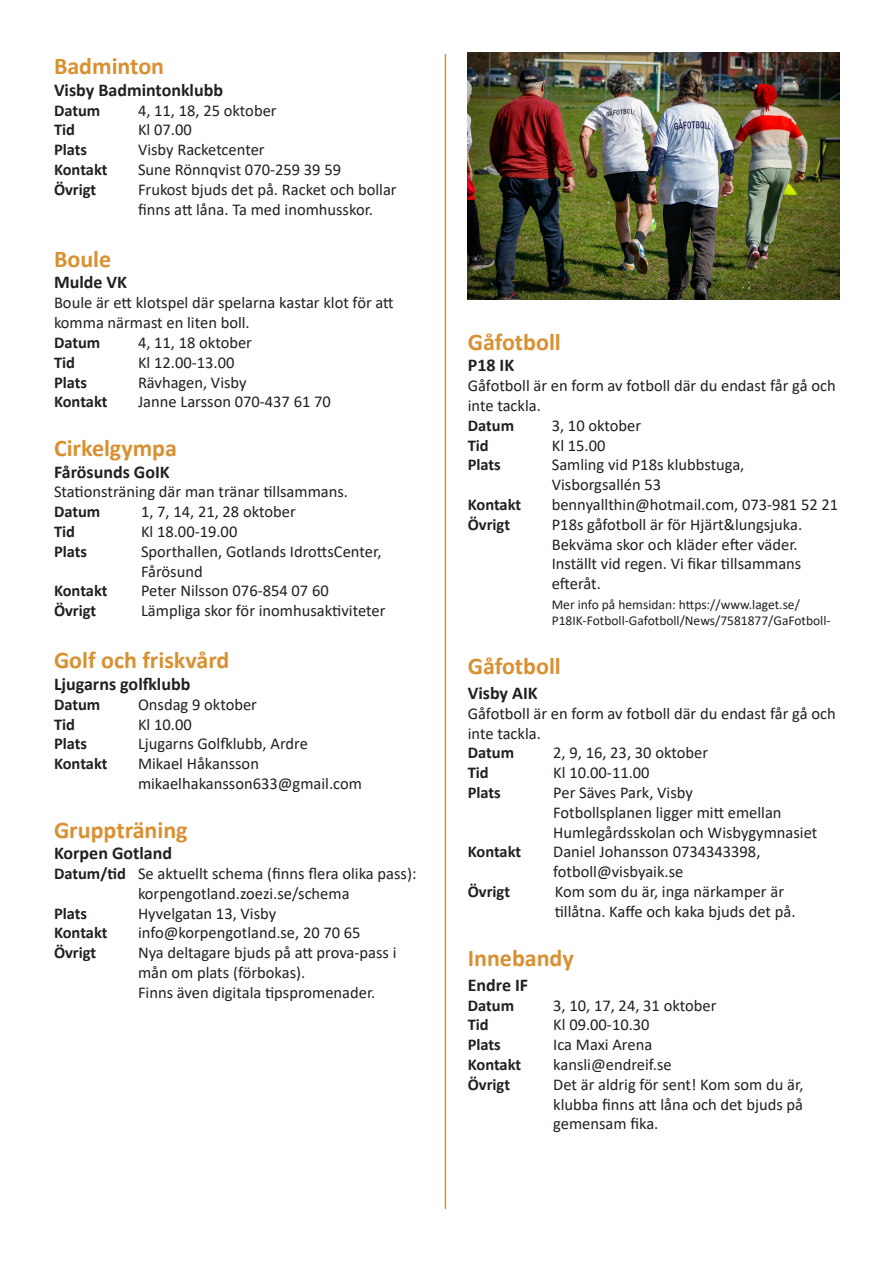
<style>
.page{position:relative;width:893px;height:1263px;background:#fff}
.page>*{position:absolute;margin:0;border:0;box-sizing:border-box;transform-origin:0 0}
.t1{font:700 24px "Calibri";color:#d99031}
.t2{font:700 18px "Calibri";color:#231f20}
.t3{font:16.5px/19.8px "Calibri";color:#231f20}
.t4{font:700 16.5px "Calibri";color:#231f20}
.t5{font:13.5px/16.2px "Calibri";color:#231f20}
.s1{font-weight:700}
</style>
<div class="page">
<hr style="left:445px;top:54px;width:1px;height:1155px;background:#d99031">
<img style="left:468px;top:52px;width:371px;height:248px">
<p class="t1" style="left:54px;top:49px;width:112px">Badminton</p>
<p class="t2" style="left:54px;top:77px;width:171px">Visby Badmintonklubb</p>
<p class="t4" style="left:54px;top:99px;width:48px">Datum</p>
<p class="t3" style="left:138px;top:100px;width:140px">4, 11, 18, 25 oktober</p>
<p class="t4" style="left:54px;top:118px;width:23px">Tid</p>
<p class="t3" style="left:138px;top:120px;width:55px">Kl 07.00</p>
<p class="t4" style="left:54px;top:138px;width:35px">Plats</p>
<p class="t3" style="left:138px;top:139px;width:128px">Visby Racketcenter</p>
<p class="t4" style="left:54px;top:158px;width:55px">Kontakt</p>
<p class="t3" style="left:138px;top:159px;width:205px">Sune Rönnqvist 070-259 39 59</p>
<p class="t4" style="left:54px;top:178px;width:44px">Övrigt</p>
<p class="t3" style="left:138px;top:179px;width:260px">Frukost bjuds det på. Racket och bollar finns att låna. Ta med inomhusskor.</p>
<p class="t1" style="left:54px;top:242px;width:59px">Boule</p>
<p class="t2" style="left:54px;top:270px;width:75px">Mulde VK</p>
<p class="t3" style="left:54px;top:292px;width:341px">Boule är ett klotspel där spelarna kastar klot för att</p>
<p class="t3" style="left:54px;top:312px;width:197px">komma närmast en liten boll.</p>
<p class="t4" style="left:54px;top:331px;width:48px">Datum</p>
<p class="t3" style="left:138px;top:332px;width:116px">4, 11, 18 oktober</p>
<p class="t4" style="left:54px;top:351px;width:23px">Tid</p>
<p class="t3" style="left:138px;top:352px;width:98px">Kl 12.00-13.00</p>
<p class="t4" style="left:54px;top:370px;width:35px">Plats</p>
<p class="t3" style="left:138px;top:372px;width:110px">Rävhagen, Visby</p>
<p class="t4" style="left:54px;top:390px;width:55px">Kontakt</p>
<p class="t3" style="left:138px;top:391px;width:194px">Janne Larsson 070-437 61 70</p>
<p class="t1" style="left:54px;top:431px;width:124px">Cirkelgympa</p>
<p class="t2" style="left:54px;top:459px;width:117px">Fårösunds GoIK</p>
<p class="t3" style="left:54px;top:481px;width:296px">Stationsträning där man tränar tillsammans.<br><span class="s1">Datum</span></p>
<p class="t3" style="left:141px;top:501px;width:156px">1, 7, 14, 21, 28 oktober</p>
<p class="t4" style="left:54px;top:520px;width:23px">Tid</p>
<p class="t3" style="left:141px;top:521px;width:98px">Kl 18.00-19.00</p>
<p class="t4" style="left:54px;top:540px;width:35px">Plats</p>
<p class="t3" style="left:141px;top:541px;width:242px">Sporthallen, Gotlands IdrottsCenter,</p>
<p class="t3" style="left:141px;top:561px;width:63px">Fårösund</p>
<p class="t4" style="left:54px;top:579px;width:55px">Kontakt</p>
<p class="t3" style="left:141px;top:580px;width:189px">Peter Nilsson 076-854 07 60</p>
<p class="t4" style="left:54px;top:599px;width:44px">Övrigt</p>
<p class="t3" style="left:141px;top:600px;width:246px">Lämpliga skor för inomhusaktiviteter</p>
<p class="t1" style="left:54px;top:643px;width:177px">Golf och friskvård</p>
<p class="t2" style="left:54px;top:671px;width:138px">Ljugarns golfklubb</p>
<p class="t4" style="left:54px;top:693px;width:48px">Datum</p>
<p class="t3" style="left:138px;top:694px;width:121px">Onsdag 9 oktober</p>
<p class="t4" style="left:54px;top:712px;width:23px">Tid</p>
<p class="t3" style="left:138px;top:714px;width:55px">Kl 10.00</p>
<p class="t4" style="left:54px;top:732px;width:35px">Plats</p>
<p class="t3" style="left:138px;top:733px;width:172px">Ljugarns Golfklubb, Ardre</p>
<p class="t4" style="left:54px;top:752px;width:55px">Kontakt</p>
<p class="t3" style="left:138px;top:753px;width:225px">Mikael Håkansson mikaelhakansson633@gmail.com</p>
<p class="t1" style="left:54px;top:813px;width:135px">Gruppträning</p>
<p class="t2" style="left:54px;top:840px;width:120px">Korpen Gotland</p>
<p class="t3" style="left:138px;top:863px;width:280px;text-indent:-84px"><span class="s1">Datum/tid</span> Se aktuellt schema (finns flera olika pass): korpengotland.zoezi.se/schema</p>
<p class="t4" style="left:54px;top:901px;width:35px">Plats</p>
<p class="t3" style="left:138px;top:903px;width:140px">Hyvelgatan 13, Visby</p>
<p class="t4" style="left:54px;top:921px;width:55px">Kontakt</p>
<p class="t3" style="left:138px;top:922px;width:224px">info@korpengotland.se, 20 70 65</p>
<p class="t4" style="left:54px;top:941px;width:44px">Övrigt</p>
<p class="t3" style="left:138px;top:942px;width:260px">Nya deltagare bjuds på att prova-pass i mån om plats (förbokas).<br>Finns även digitala tipspromenader.</p>
<p class="t1" style="left:468px;top:325px;width:95px">Gåfotboll</p>
<p class="t2" style="left:468px;top:353px;width:48px">P18 IK</p>
<p class="t3" style="left:468px;top:375px;width:369px">Gåfotboll är en form av fotboll där du endast får gå och inte tackla.</p>
<p class="t4" style="left:468px;top:414px;width:48px">Datum</p>
<p class="t3" style="left:552px;top:415px;width:91px">3, 10 oktober</p>
<p class="t4" style="left:468px;top:433px;width:23px">Tid</p>
<p class="t3" style="left:552px;top:435px;width:55px">Kl 15.00</p>
<p class="t4" style="left:468px;top:453px;width:35px">Plats</p>
<p class="t3" style="left:552px;top:455px;width:194px">Samling vid P18s klubbstuga,</p>
<p class="t3" style="left:552px;top:474px;width:111px">Visborgsallén 53</p>
<p class="t4" style="left:468px;top:493px;width:55px">Kontakt</p>
<p class="t3" style="left:552px;top:494px;width:288px">bennyallthin@hotmail.com, 073-981 52 21</p>
<p class="t4" style="left:468px;top:513px;width:44px">Övrigt</p>
<p class="t3" style="left:552px;top:514px;width:252px">P18s gåfotboll är för Hjärt&amp;lungsjuka.</p>
<p class="t3" style="left:552px;top:534px;width:251px">Bekväma skor och kläder efter väder.<br>Inställt vid regen. Vi fikar tillsammans efteråt.</p>
<p class="t5" style="left:552px;top:596px;width:280px">Mer info på hemsidan: https://www.laget.se/<br>P18IK-Fotboll-Gafotboll/News/7581877/GaFotboll-</p>
<p class="t1" style="left:468px;top:649px;width:95px">Gåfotboll</p>
<p class="t2" style="left:468px;top:680px;width:71px">Visby AIK</p>
<p class="t3" style="left:468px;top:703px;width:369px">Gåfotboll är en form av fotboll där du endast får gå och inte tackla.</p>
<p class="t4" style="left:468px;top:741px;width:48px">Datum</p>
<p class="t3" style="left:553px;top:743px;width:156px">2, 9, 16, 23, 30 oktober</p>
<p class="t4" style="left:468px;top:761px;width:23px">Tid</p>
<p class="t3" style="left:553px;top:762px;width:98px">Kl 10.00-11.00</p>
<p class="t4" style="left:468px;top:781px;width:35px">Plats</p>
<p class="t3" style="left:553px;top:782px;width:266px">Per Säves Park, Visby<br>Fotbollsplanen ligger mitt emellan<br>Humlegårdsskolan och Wisbygymnasiet</p>
<p class="t4" style="left:468px;top:840px;width:55px">Kontakt</p>
<p class="t3" style="left:553px;top:842px;width:209px">Daniel Johansson 0734343398, fotboll@visbyaik.se</p>
<p class="t4" style="left:468px;top:880px;width:44px">Övrigt</p>
<p class="t3" style="left:555px;top:881px;width:242px">Kom som du är, inga närkamper är tillåtna. Kaffe och kaka bjuds det på.</p>
<p class="t1" style="left:468px;top:940px;width:108px">Innebandy</p>
<p class="t2" style="left:468px;top:972px;width:62px">Endre IF</p>
<p class="t4" style="left:468px;top:993px;width:48px">Datum</p>
<p class="t3" style="left:553px;top:995px;width:165px">3, 10, 17, 24, 31 oktober</p>
<p class="t4" style="left:468px;top:1013px;width:23px">Tid</p>
<p class="t3" style="left:553px;top:1014px;width:98px">Kl 09.00-10.30</p>
<p class="t4" style="left:468px;top:1033px;width:35px">Plats</p>
<p class="t3" style="left:553px;top:1034px;width:101px">Ica Maxi Arena</p>
<p class="t4" style="left:468px;top:1053px;width:55px">Kontakt</p>
<p class="t3" style="left:553px;top:1054px;width:120px">kansli@endreif.se</p>
<p class="t4" style="left:468px;top:1072px;width:44px">Övrigt</p>
<p class="t3" style="left:553px;top:1074px;width:252px;text-align:justify">Det är aldrig för sent! Kom som du är, klubba finns att låna och det bjuds på gemensam fika.</p>
</div>
